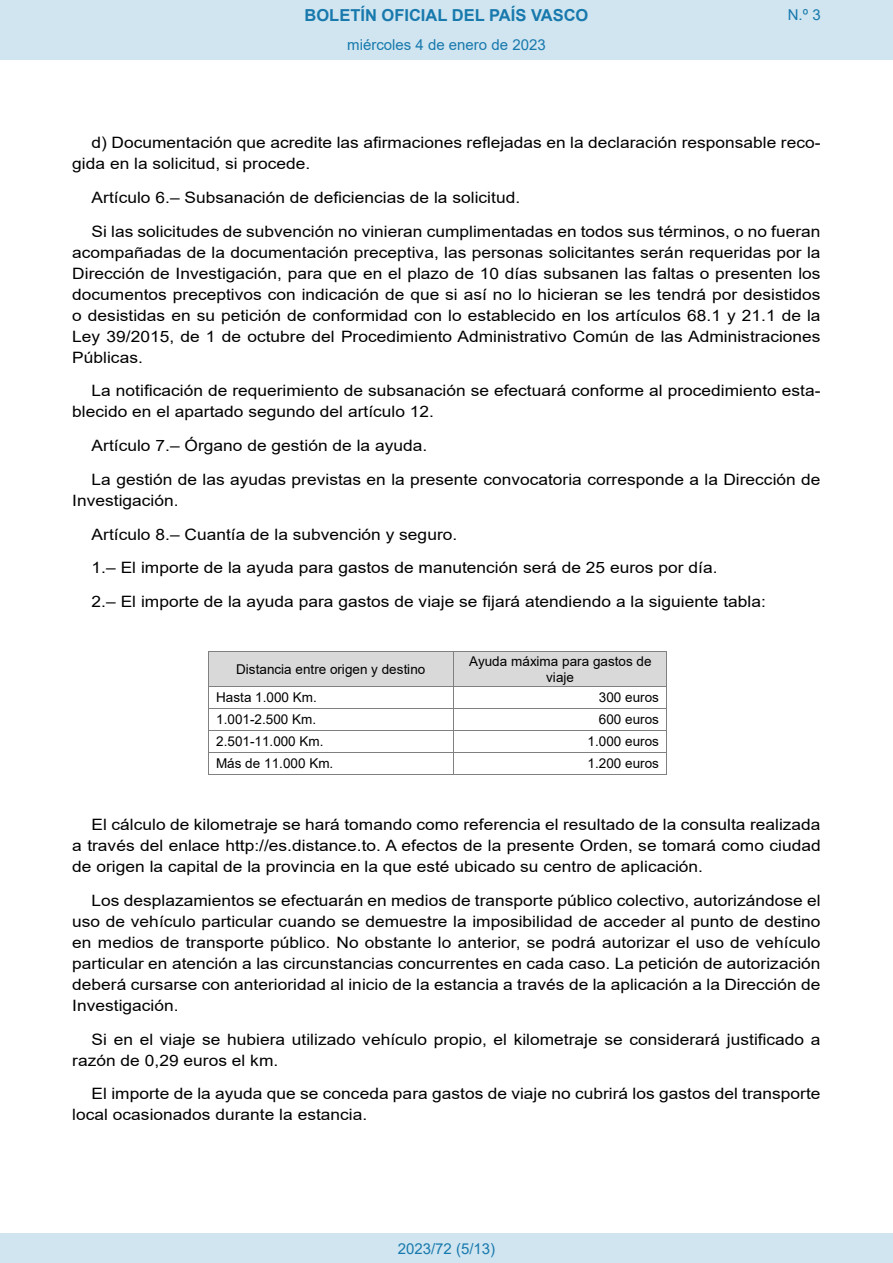
<style>
.page{position:relative;width:893px;height:1263px;background:#fff}
.page>*{position:absolute;margin:0;border:0;box-sizing:border-box;transform-origin:0 0}
.t1{font:700 16.5px "Arial";color:#1879ad}
.BOPVDetalle{font:15.6px/21px "Arial";color:#000;scale:1.11 1}
.Paginacion_Centro{font:15px "Arial";color:#1879ad}
.t2{font:13.5px/15.6px "Arial";letter-spacing:.005em;color:#000;text-align:center}
</style>
<div class="page">
<div style="left:0;top:0;width:893px;height:60px;background:#d0e5f0"></div>
<div style="left:0;top:1233px;width:893px;height:30px;background:#d0e5f0"></div>
<div style="left:208px;top:652px;width:245px;height:34px;background:#d9d9d9"></div>
<div style="left:454px;top:652px;width:212px;height:34px;background:#d9d9d9"></div>
<hr style="left:209px;top:651px;width:244px;height:1px;background:#808080">
<hr style="left:454px;top:651px;width:212px;height:1px;background:#808080">
<hr style="left:208px;top:652px;width:1px;height:34px;background:#808080">
<hr style="left:453px;top:652px;width:1px;height:34px;background:#808080">
<hr style="left:666px;top:652px;width:1px;height:34px;background:#808080">
<hr style="left:209px;top:686px;width:244px;height:1px;background:#808080">
<hr style="left:454px;top:686px;width:212px;height:1px;background:#808080">
<hr style="left:209px;top:708px;width:244px;height:1px;background:#808080">
<hr style="left:454px;top:708px;width:212px;height:1px;background:#808080">
<hr style="left:209px;top:730px;width:244px;height:1px;background:#808080">
<hr style="left:454px;top:730px;width:212px;height:1px;background:#808080">
<hr style="left:209px;top:752px;width:244px;height:1px;background:#808080">
<hr style="left:454px;top:752px;width:212px;height:1px;background:#808080">
<svg style="left:208px;top:686px;width:1px;height:89px"></svg>
<hr style="left:209px;top:774px;width:244px;height:1px;background:#808080">
<svg style="left:453px;top:686px;width:1px;height:89px"></svg>
<hr style="left:454px;top:774px;width:212px;height:1px;background:#808080">
<svg style="left:666px;top:686px;width:1px;height:89px"></svg>
<p class="t1" style="left:305px;top:3px;width:285px">BOLETÍN OFICIAL DEL PAÍS VASCO</p>
<p class="Paginacion_Centro" style="left:347px;top:35px;width:200px">miércoles 4 de enero de 2023</p>
<p class="Paginacion_Centro" style="left:788px;top:5px;width:34px">N.º 3</p>
<p class="BOPVDetalle" style="left:72px;top:132px;width:676px;text-indent:19px">d) Documentación que acredite las afirmaciones reflejadas en la declaración responsable reco&shy;gida en la solicitud, si procede.</p>
<p class="BOPVDetalle" style="left:92px;top:187px;width:388px">Artículo 6.– Subsanación de deficiencias de la solicitud.</p>
<p class="BOPVDetalle" style="left:72px;top:221px;width:676px;text-align:justify;text-indent:19px">Si las solicitudes de subvención no vinieran cumplimentadas en todos sus términos, o no fueran acompañadas de la documentación preceptiva, las personas solicitantes serán requeridas por la Dirección de Investigación, para que en el plazo de 10 días subsanen las faltas o presenten los documentos preceptivos con indicación de que si así no lo hicieran se les tendrá por desistidos o desistidas en su petición de conformidad con lo establecido en los artículos 68.1 y 21.1 de la Ley 39/2015, de 1 de octubre del Procedimiento Administrativo Común de las Administraciones Públicas.</p>
<p class="BOPVDetalle" style="left:72px;top:380px;width:676px;text-indent:19px">La notificación de requerimiento de subsanación se efectuará conforme al procedimiento esta&shy;blecido en el apartado segundo del artículo 12.</p>
<p class="BOPVDetalle" style="left:92px;top:435px;width:304px">Artículo 7.– Órgano de gestión de la ayuda.</p>
<p class="BOPVDetalle" style="left:72px;top:469px;width:676px;text-indent:19px">La gestión de las ayudas previstas en la presente convocatoria corresponde a la Dirección de<br>Investigación.</p>
<p class="BOPVDetalle" style="left:92px;top:524px;width:331px">Artículo 8.– Cuantía de la subvención y seguro.</p>
<p class="BOPVDetalle" style="left:92px;top:557px;width:565px">1.– El importe de la ayuda para gastos de manutención será de 25 euros por día.</p>
<p class="BOPVDetalle" style="left:92px;top:591px;width:609px">2.– El importe de la ayuda para gastos de viaje se fijará atendiendo a la siguiente tabla:</p>
<p class="t2" style="left:236px;top:661px;width:191px">Distancia entre origen y destino</p>
<p class="t2" style="left:469px;top:653px;width:184px">Ayuda máxima para gastos de viaje</p>
<p class="t2" style="left:216px;top:689px;width:102px">Hasta 1.000 Km.</p>
<p class="t2" style="left:599px;top:689px;width:62px">300 euros</p>
<p class="t2" style="left:216px;top:711px;width:102px">1.001-2.500 Km.</p>
<p class="t2" style="left:599px;top:711px;width:62px">600 euros</p>
<p class="t2" style="left:216px;top:733px;width:109px">2.501-11.000 Km.</p>
<p class="t2" style="left:587px;top:733px;width:73px">1.000 euros</p>
<p class="t2" style="left:216px;top:755px;width:119px">Más de 11.000 Km.</p>
<p class="t2" style="left:587px;top:755px;width:73px">1.200 euros</p>
<p class="BOPVDetalle" style="left:72px;top:814px;width:676px;text-align:justify;text-indent:19px">El cálculo de kilometraje se hará tomando como referencia el resultado de la consulta realizada a través del enlace http://es.distance.to. A efectos de la presente Orden, se tomará como ciudad de origen la capital de la provincia en la que esté ubicado su centro de aplicación.</p>
<p class="BOPVDetalle" style="left:72px;top:890px;width:676px;text-align:justify;text-indent:19px">Los desplazamientos se efectuarán en medios de transporte público colectivo, autorizándose el uso de vehículo particular cuando se demuestre la imposibilidad de acceder al punto de destino en medios de transporte público. No obstante lo anterior, se podrá autorizar el uso de vehículo particular en atención a las circunstancias concurrentes en cada caso. La petición de autorización deberá cursarse con anterioridad al inicio de la estancia a través de la aplicación a la Dirección de Investigación.</p>
<p class="BOPVDetalle" style="left:72px;top:1028px;width:676px;text-indent:19px">Si en el viaje se hubiera utilizado vehículo propio, el kilometraje se considerará justificado a razón de 0,29 euros el km.</p>
<p class="BOPVDetalle" style="left:72px;top:1083px;width:676px;text-indent:19px">El importe de la ayuda que se conceda para gastos de viaje no cubrirá los gastos del transporte local ocasionados durante la estancia.</p>
<p class="Paginacion_Centro" style="left:398px;top:1238px;width:99px">2023/72 (5/13)</p>
</div>
